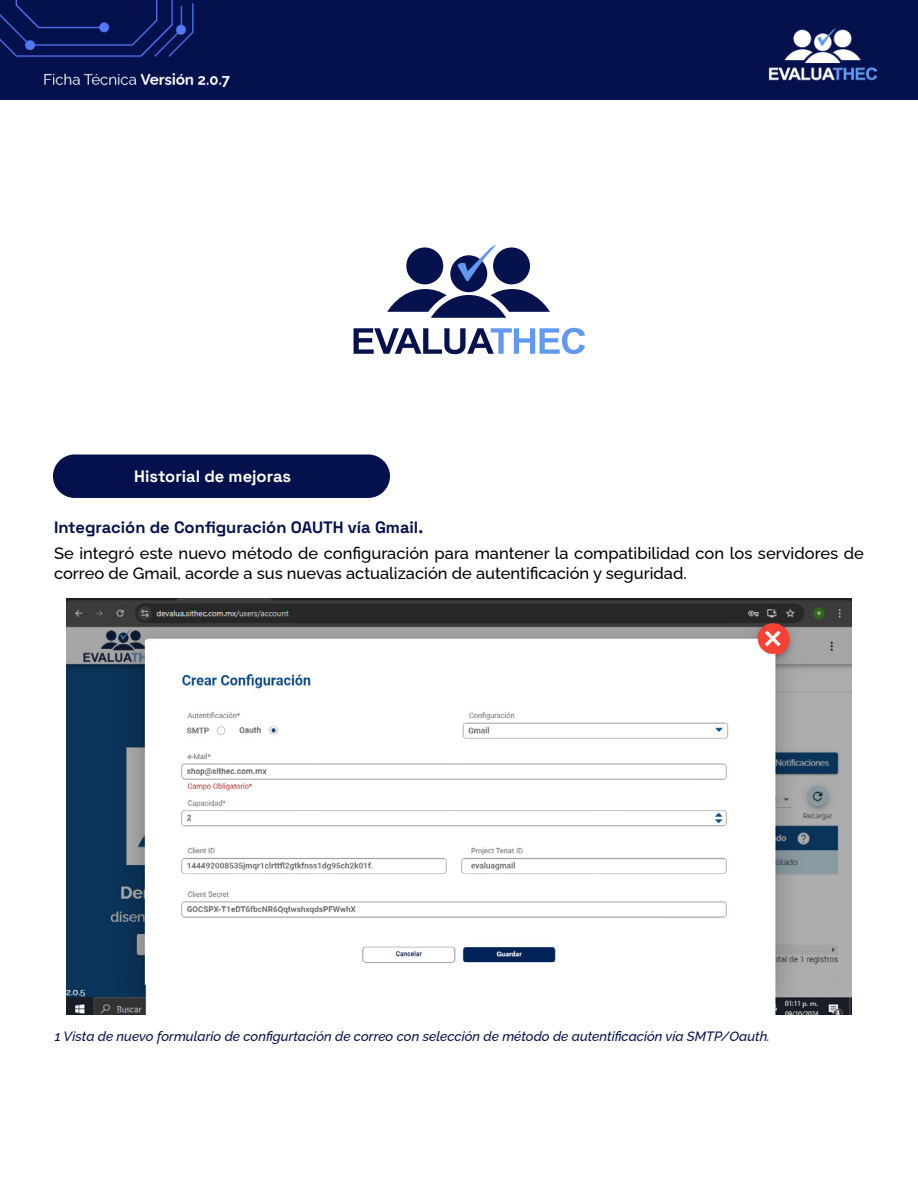
<style>
.page{position:relative;width:918px;height:1188px;background:#fff}
.page>*{position:absolute;margin:0;border:0;box-sizing:border-box;transform-origin:0 0}
.t1{font:500 16.5px/19.8px "Raleway";color:#000}
.t2{font:300 16.5px "Space Grotesk";color:#05114c}
.t3{font:300 16.5px "Space Grotesk";color:#fff}
.t4{font:italic 500 13.5px "Raleway";color:#05114c}
</style>
<div class="page">
<div style="left:0;top:0;width:918px;height:99px;background:#05114c"></div>
<div style="left:53px;top:454px;width:337px;height:44px;background:#05114c;border-radius:22px"></div>
<img style="left:66px;top:598px;width:786px;height:416px">
<svg style="left:354px;top:328px;width:231px;height:26px"></svg>
<div style="left:406px;top:247px;width:37px;height:37px;background:#05124d;border-radius:50%"></div>
<div style="left:493px;top:247px;width:37px;height:37px;background:#05124d;border-radius:50%"></div>
<div style="left:450px;top:255px;width:37px;height:37px;background:#05124d;border-radius:50%"></div>
<svg style="left:387px;top:289px;width:163px;height:29px"></svg>
<svg style="left:457px;top:244px;width:40px;height:37px"></svg>
<p class="t3" style="left:134px;top:464px;width:158px">Historial de mejoras</p>
<p class="t2" style="left:54px;top:515px;width:371px">Integración de Configuración OAUTH vía Gmail.</p>
<p class="t1" style="left:54px;top:542px;width:812px">Se integró este nuevo método de configuración para mantener la compatibilidad con los servidores de correo de Gmail, acorde a sus nuevas actualización de autentificación y seguridad.</p>
<p class="t4" style="left:55px;top:1026px;width:717px">1 Vista de nuevo formulario de configurtación de correo con selección de método de autentificación vía SMTP/Oauth.</p>
</div>
